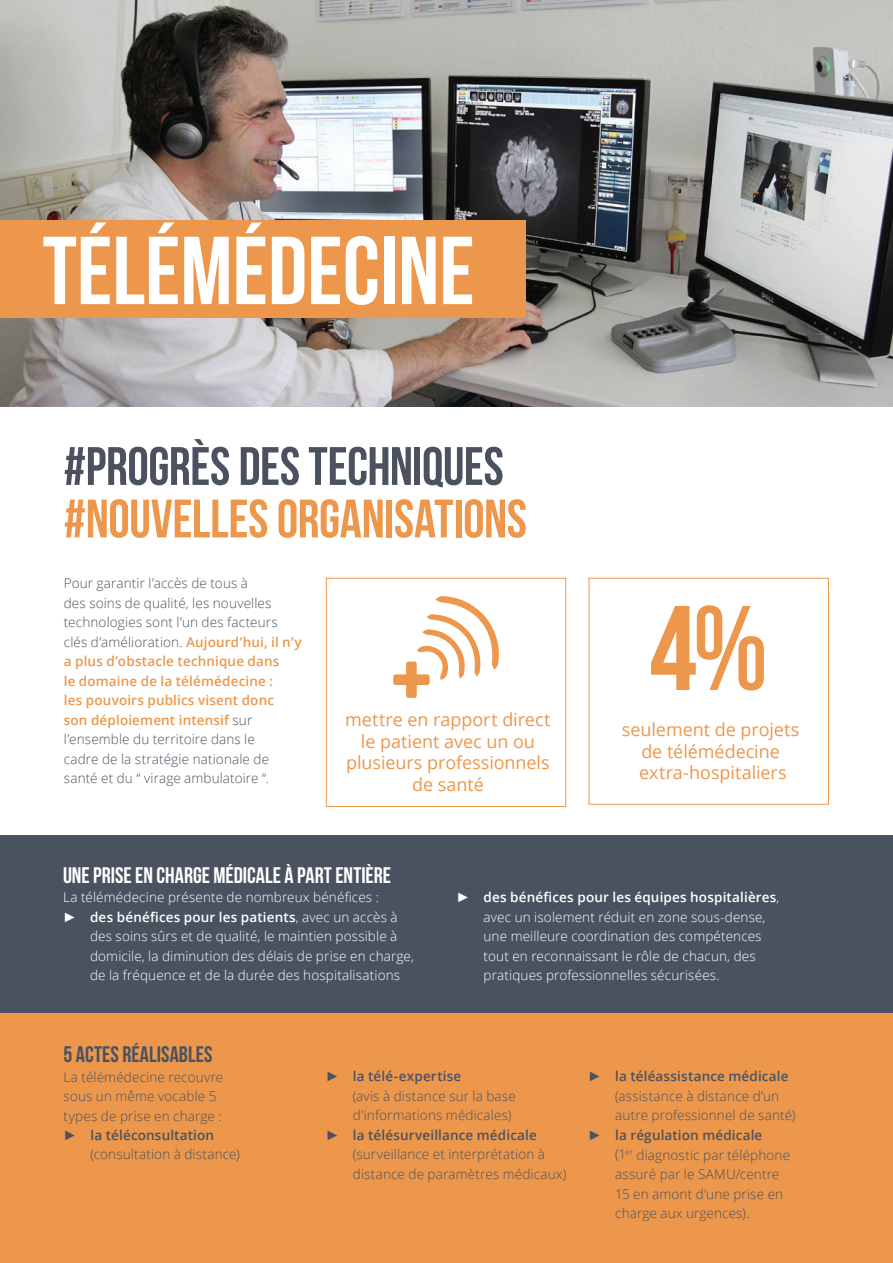
<style>
.page{position:relative;width:893px;height:1263px;background:#fff}
.page>*{position:absolute;margin:0;border:0;box-sizing:border-box;transform-origin:0 0}
.t1{font:120px "Bebas Neue";color:#ec974c}
.t2{font:96.3px "Bebas Neue";color:#fff}
.t3{font:54px "Bebas Neue";letter-spacing:-.005em;color:#ec974c}
.t4{font:54px "Bebas Neue";letter-spacing:-.005em;color:#4a525f}
.t5{font:22.5px "Bebas Neue";color:#fff}
.t6{font:22.5px "Bebas Neue";letter-spacing:.005em;color:#4a525f}
.t7{font:18px/21.6px "Open Sans";letter-spacing:-.005em;color:#ec974c;text-align:center}
.t8{font:300 13.5px/19.5px "Open Sans";letter-spacing:.01em;color:#4a525f}
.t9{font:300 13.5px/19.5px "Open Sans";letter-spacing:.01em;color:#fff}
.t10{font:600 13.5px "Open Sans";letter-spacing:.01em;color:#4a525f}
.t11{font:600 13.5px "Open Sans";letter-spacing:.01em;color:#fff}
.s1{font-weight:600;color:#ec974c}
.s2{font-family:"Arial";font-weight:400}
.s3{font-weight:300}
.s4{font-weight:600}
</style>
<div class="page">
<div style="left:0;top:835px;width:893px;height:196px;background:#4a525f"></div>
<img style="left:0;top:0;width:893px;height:406px">
<div style="left:0;top:220px;width:525px;height:97px;background:#ec974c"></div>
<div style="left:0;top:1013px;width:893px;height:250px;background:#ec974c"></div>
<div style="left:326px;top:578px;width:240px;height:229px;border:1px solid #ec974c"></div>
<div style="left:589px;top:578px;width:240px;height:226px;border:1px solid #ec974c"></div>
<svg style="left:393px;top:596px;width:106px;height:102px"></svg>
<h2 class="t2" style="left:43px;top:218px;width:434px">TÉLÉMÉDECINE</h2>
<h3 class="t4" style="left:64px;top:437px;width:441px">#PROGRÈS DES TECHNIQUES</h3>
<h3 class="t3" style="left:64px;top:489px;width:465px">#NOUVELLES ORGANISATIONS</h3>
<p class="t8" style="left:64px;top:573px;width:239px">Pour garantir l’accès de tous à<br>des soins de qualité, les nouvelles technologies sont l’un des facteurs clés d’amélioration. <span class="s1">Aujourd’hui, il n’y a plus d’obstacle technique dans<br>le domaine de la télémédecine :<br>les pouvoirs publics visent donc<br>son déploiement intensif</span> sur l’ensemble du territoire dans le<br>cadre de la stratégie nationale de santé et du “ virage ambulatoire “.</p>
<h1 class="t1" style="left:649px;top:583px;width:120px">4%</h1>
<h3 class="t7" style="left:345px;top:708px;width:207px">mettre en rapport direct le patient avec un ou plusieurs professionnels de santé</h3>
<h3 class="t7" style="left:622px;top:718px;width:179px">seulement de projets de télémédecine extra-hospitaliers</h3>
<h3 class="t5" style="left:63px;top:862px;width:330px">UNE PRISE EN CHARGE MÉDICALE À PART ENTIÈRE</h3>
<p class="t9" style="left:63px;top:887px;width:317px">La télémédecine présente de nombreux bénéfices :</p>
<p class="t11" style="left:63px;top:907px;width:336px"><span class="s2">►</span> des bénéfices pour les patients<span class="s3">, avec un accès à</span></p>
<p class="t9" style="left:90px;top:926px;width:309px">des soins sûrs et de qualité, le maintien possible à</p>
<p class="t9" style="left:90px;top:946px;width:325px">domicile, la diminution des délais de prise en charge,</p>
<p class="t9" style="left:90px;top:965px;width:312px">de la fréquence et de la durée des hospitalisations</p>
<p class="t9" style="left:484px;top:887px;width:297px;text-indent:-27px"><span class="s2">►</span> <span class="s4">des bénéfices pour les équipes hospitalières</span>, avec un isolement réduit en zone sous-dense, une meilleure coordination des compétences tout en reconnaissant le rôle de chacun, des pratiques professionnelles sécurisées.</p>
<h3 class="t6" style="left:64px;top:1042px;width:151px">5 ACTES RÉALISABLES</h3>
<p class="t8" style="left:64px;top:1066px;width:161px">La télémédecine recouvre</p>
<p class="t8" style="left:64px;top:1086px;width:154px">sous un même vocable 5</p>
<p class="t8" style="left:64px;top:1105px;width:160px">types de prise en charge :</p>
<p class="t10" style="left:64px;top:1126px;width:152px"><span class="s2">►</span> la téléconsultation</p>
<p class="t8" style="left:91px;top:1144px;width:151px">(consultation à distance)</p>
<p class="t10" style="left:326px;top:1067px;width:137px"><span class="s2">►</span> la télé-expertise</p>
<p class="t8" style="left:353px;top:1086px;width:164px">(avis à distance sur la base</p>
<p class="t8" style="left:353px;top:1105px;width:160px">d’informations médicales)</p>
<p class="t10" style="left:326px;top:1126px;width:213px"><span class="s2">►</span> la télésurveillance médicale</p>
<p class="t8" style="left:353px;top:1144px;width:194px">(surveillance et interprétation à</p>
<p class="t8" style="left:353px;top:1164px;width:215px">distance de paramètres médicaux)</p>
<p class="t10" style="left:588px;top:1067px;width:202px"><span class="s2">►</span> la téléassistance médicale</p>
<p class="t8" style="left:615px;top:1086px;width:166px">(assistance à distance d’un</p>
<p class="t8" style="left:615px;top:1105px;width:182px">autre professionnel de santé)</p>
<p class="t10" style="left:588px;top:1126px;width:176px"><span class="s2">►</span> la régulation médicale</p>
<p class="t8" style="left:615px;top:1144px;width:176px">(1<sup>er</sup> diagnostic par téléphone</p>
<p class="t8" style="left:615px;top:1164px;width:166px">assuré par le SAMU/centre</p>
<p class="t8" style="left:615px;top:1183px;width:169px">15 en amont d’une prise en</p>
<p class="t8" style="left:615px;top:1203px;width:136px">charge aux urgences).</p>
</div>
